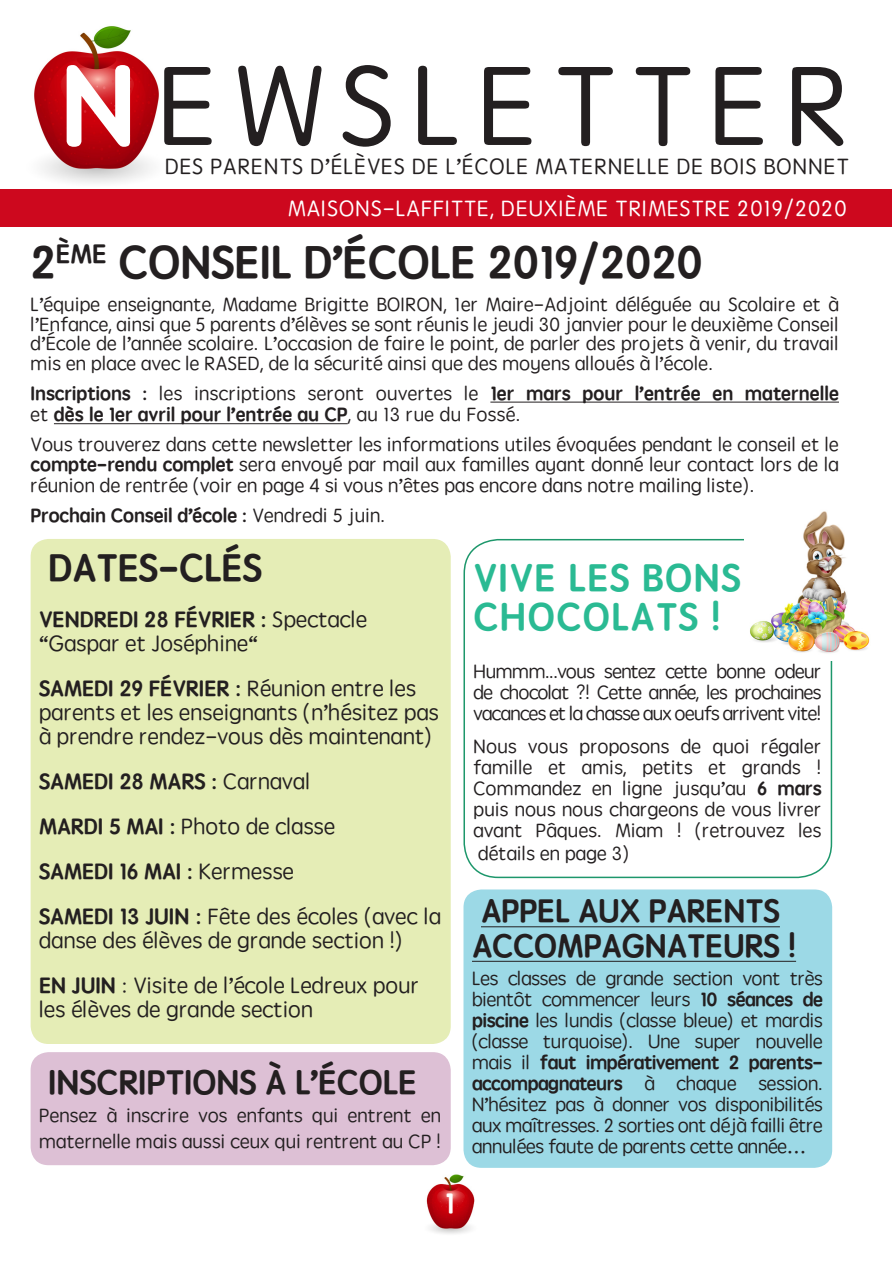
<style>
.page{position:relative;width:893px;height:1263px;background:#fff}
.page>*{position:absolute;margin:0;border:0;box-sizing:border-box;transform-origin:0 0}
.t1{font:114px "ST Yuanti SC Regular";letter-spacing:.13em;color:#231f20}
.t2{font:46.5px "ST Yuanti SC Bold";color:#231f20}
.t3{font:39px/39px "ST Yuanti SC Bold";letter-spacing:.04em;color:#2aba93}
.t4{font:39px "ST Yuanti SC Bold";color:#231f20}
.t5{font:34.5px "ST Yuanti SC Bold";color:#231f20}
.t6{font:33px "ST Yuanti SC Bold";color:#231f20}
.t7{font:28.5px "ST Yuanti SC Bold";color:#fff}
.t8{font:22.5px/24px "ST Yuanti SC Regular";color:#231f20}
.t9{font:22.5px "ST Yuanti SC Bold";color:#231f20}
.t10{font:22.5px "ST Yuanti SC Regular";letter-spacing:.025em;color:#231f20}
.t11{font:22.5px "ST Yuanti SC Regular";letter-spacing:.03em;color:#fff}
.t12{font:19.5px/21px "ST Yuanti SC Regular";color:#231f20;text-align:justify}
.t13{font:19.5px/21.6px "ST Yuanti SC Bold";letter-spacing:.01em;color:#231f20}
.s1{font-family:"ST Yuanti SC Bold";color:#fff}
.s2{font-family:"ST Yuanti SC Regular"}
.s3{font-family:"ST Yuanti SC Bold"}
</style>
<div class="page">
<img style="left:34px;top:26px;width:125px;height:157px">
<div style="left:463px;top:539px;width:369px;height:339px;border:2px solid #1d976b;border-radius:34px"></div>
<div style="left:31px;top:539px;width:420px;height:505px;background:#e5edb6;border-radius:18px"></div>
<img style="left:426px;top:1174px;width:49px;height:60px">
<hr style="left:490px;top:402px;width:349px;height:1px;background:#231f20">
<hr style="left:54px;top:423px;width:294px;height:1px;background:#231f20">
<div style="left:1px;top:189px;width:891px;height:37px;background:#cd081e"></div>
<img style="left:744px;top:511px;width:126px;height:149px">
<div style="left:31px;top:1052px;width:420px;height:113px;background:#ddc0d5;border-radius:18px"></div>
<div style="left:463px;top:889px;width:369px;height:279px;background:#9cd9e6;border-radius:18px"></div>
<hr style="left:481px;top:926px;width:299px;height:1px;background:#231f20">
<hr style="left:472px;top:961px;width:324px;height:1px;background:#231f20">
<p class="t1" style="left:60px;top:25px;width:793px"><span class="s1">N</span>EWSLETTER</p>
<p class="t10" style="left:165px;top:150px;width:686px">DES PARENTS D’ÉLÈVES DE L’ÉCOLE MATERNELLE DE BOIS BONNET</p>
<p class="t11" style="left:288px;top:192px;width:561px">MAISONS-LAFFITTE, DEUXIÈME TRIMESTRE 2019/2020</p>
<p class="t2" style="left:31px;top:229px;width:674px">2<sup>ÈME</sup> CONSEIL D’ÉCOLE 2019/2020</p>
<p class="t12" style="left:31px;top:294px;width:810px;line-height:19.5px">L’équipe enseignante, Madame Brigitte BOIRON, 1er Maire-Adjoint déléguée au Scolaire et à l’Enfance, ainsi que 5 parents d’élèves se sont réunis le jeudi 30 janvier pour le deuxième Conseil d’École de l’année scolaire. L’occasion de faire le point, de parler des projets à venir, du travail mis en place avec le RASED, de la sécurité ainsi que des moyens alloués à l’école.</p>
<p class="t13" style="left:31px;top:382px;width:810px">Inscriptions : <span class="s2">les inscriptions seront ouvertes le</span> 1er mars pour l’entrée en maternelle <span class="s2">et</span> dès le 1er avril pour l’entrée au CP<span class="s2">, au 13 rue du Fossé.</span></p>
<p class="t12" style="left:31px;top:434px;width:810px;line-height:19.5px">Vous trouverez dans cette newsletter les informations utiles évoquées pendant le conseil et le <span class="s3">compte-rendu complet</span> sera envoyé par mail aux familles ayant donné leur contact lors de la</p>
<p class="t12" style="left:31px;top:475px;width:725px">réunion de rentrée (voir en page 4 si vous n’êtes pas encore dans notre mailing liste).</p>
<p class="t13" style="left:31px;top:505px;width:356px">Prochain Conseil d’école : <span class="s2">Vendredi 5 juin.</span></p>
<p class="t4" style="left:48px;top:539px;width:215px">DATES-CLÉS</p>
<p class="t8" style="left:39px;top:607px;width:330px"><span class="s3">VENDREDI 28 FÉVRIER :</span> Spectacle “Gaspar et Joséphine“</p>
<p class="t9" style="left:39px;top:672px;width:379px">SAMEDI 29 FÉVRIER : <span class="s2">Réunion entre les</span></p>
<p class="t8" style="left:39px;top:700px;width:401px">parents et les enseignants (n’hésitez pas à prendre rendez-vous dès maintenant)</p>
<p class="t9" style="left:39px;top:765px;width:273px">SAMEDI 28 MARS : <span class="s2">Carnaval</span></p>
<p class="t8" style="left:39px;top:814px;width:298px"><span class="s3">MARDI 5 MAI :</span> Photo de classe</p>
<p class="t9" style="left:39px;top:855px;width:256px">SAMEDI 16 MAI : <span class="s2">Kermesse</span></p>
<p class="t8" style="left:39px;top:904px;width:404px"><span class="s3">SAMEDI 13 JUIN :</span> Fête des écoles (avec la danse des élèves de grande section !)</p>
<p class="t8" style="left:39px;top:973px;width:382px"><span class="s3">EN JUIN</span> : Visite de l’école Ledreux pour</p>
<p class="t8" style="left:39px;top:997px;width:275px">les élèves de grande section</p>
<p class="t5" style="left:48px;top:1057px;width:370px">INSCRIPTIONS À L’ÉCOLE</p>
<p class="t12" style="left:39px;top:1102px;width:404px;line-height:25.5px">Pensez à inscrire vos enfants qui entrent en maternelle mais aussi ceux qui rentrent au CP !</p>
<p class="t7" style="left:445px;top:1182px;width:11px">1</p>
<p class="t3" style="left:473px;top:558px;width:269px">VIVE LES BONS<br>CHOCOLATS !</p>
<p class="t12" style="left:473px;top:661px;width:350px">Hummm...vous sentez cette bonne odeur de chocolat ?! Cette année, les prochaines vacances et la chasse aux oeufs arrivent vite!</p>
<p class="t12" style="left:473px;top:736px;width:349px">Nous vous proposons de quoi régaler famille et amis, petits et grands !<br>Commandez en ligne jusqu’au <span class="s3">6 mars </span>puis nous nous chargeons de vous livrer avant Pâques. Miam ! (retrouvez les détails en page 3)</p>
<p class="t6" style="left:481px;top:887px;width:300px">APPEL AUX PARENTS</p>
<p class="t6" style="left:472px;top:922px;width:326px">ACCOMPAGNATEURS !</p>
<p class="t12" style="left:472px;top:968px;width:353px">Les classes de grande section vont très bientôt commencer leurs <span class="s3">10 séances de piscine</span> les lundis (classe bleue) et mardis (classe turquoise). Une super nouvelle mais il <span class="s3">faut impérativement 2 parents&shy;accompagnateurs</span> à chaque session.<br>N’hésitez pas à donner vos disponibilités aux maîtresses. 2 sorties ont déjà failli être annulées faute de parents cette année…</p>
</div>
